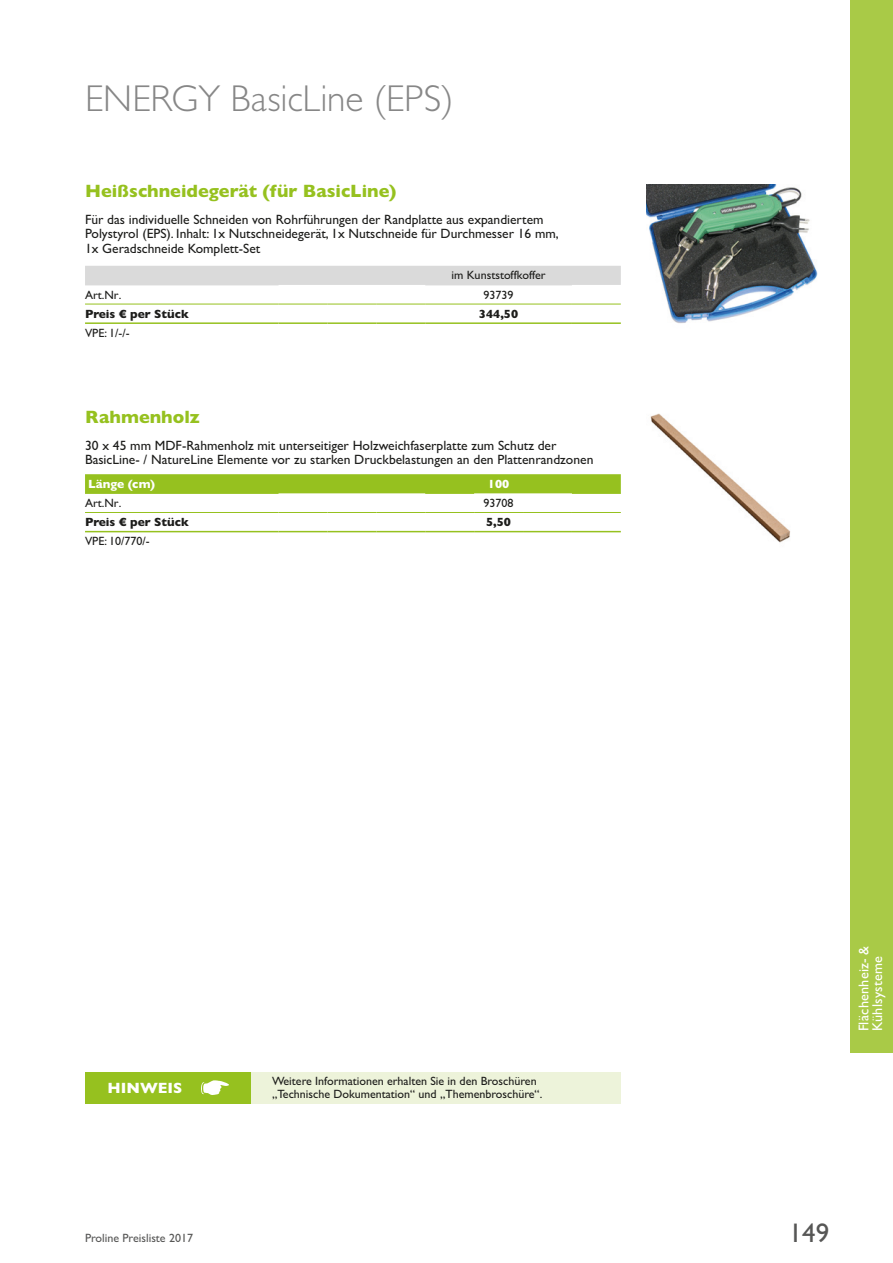
<style>
.page{position:relative;width:893px;height:1263px;background:#fff}
.page>*{position:absolute;margin:0;border:0;box-sizing:border-box;transform-origin:0 0}
.t1{font:300 37.5px "Gill Sans";letter-spacing:-.005em;color:#878787}
.t2{font:27px "Gill Sans";color:#575756}
.Produktname{font:700 18px "Gill Sans";color:#96c11f}
.t3{font:700 15px "Gill Sans";color:#fff}
.t4{font:14.25px/13.5px "Gill Sans";letter-spacing:.015em;color:#fff}
.t5{font:13.5px "Gill Sans";color:#1d1d1b}
.Infotext{font:12px "Gill Sans";color:#1d1d1b}
.Preis{font:700 12px "Gill Sans";color:#1d1d1b}
.t6{font:12px "Gill Sans";color:#575756}
.Tabellenfliesstext{font:12px "Gill Sans";color:#1d1d1b}
.Tabellenfliesstext_Z{font:700 12px "Gill Sans";color:#fff}
.Tabellenfliesstext_Z-2{font:12px "Gill Sans";color:#1d1d1b}
.Preis_Zahlen_mittig{font:700 12px "Gill Sans";color:#1d1d1b}
</style>
<div class="page">
<div style="left:850px;top:0;width:43px;height:1052px;background:#a9ca47"></div>
<div style="left:251px;top:1072px;width:369px;height:31px;background:#edf3da"></div>
<div style="left:85px;top:1071px;width:166px;height:32px;background:#96c11f"></div>
<img style="left:202px;top:1081px;width:26px;height:13px">
<div style="left:85px;top:266px;width:536px;height:19px;background:#dadada"></div>
<hr style="left:376px;top:304px;width:49px;height:1px;background:#96c11f">
<hr style="left:572px;top:304px;width:49px;height:1px;background:#96c11f">
<hr style="left:376px;top:322px;width:49px;height:2px;background:#96c11f">
<hr style="left:572px;top:322px;width:49px;height:2px;background:#96c11f">
<hr style="left:85px;top:285px;width:194px;height:1px;background:#dadada">
<hr style="left:85px;top:304px;width:194px;height:1px;background:#96c11f">
<hr style="left:279px;top:304px;width:48px;height:1px;background:#96c11f">
<hr style="left:327px;top:304px;width:49px;height:1px;background:#96c11f">
<hr style="left:85px;top:322px;width:194px;height:2px;background:#96c11f">
<hr style="left:279px;top:322px;width:48px;height:2px;background:#96c11f">
<hr style="left:327px;top:322px;width:49px;height:2px;background:#96c11f">
<hr style="left:425px;top:322px;width:147px;height:2px;background:#96c11f">
<hr style="left:425px;top:285px;width:147px;height:1px;background:#dadada">
<hr style="left:425px;top:304px;width:147px;height:1px;background:#96c11f">
<img style="left:646px;top:185px;width:172px;height:138px">
<div style="left:85px;top:474px;width:536px;height:19px;background:#96c11f"></div>
<hr style="left:279px;top:512px;width:48px;height:1px;background:#96c11f">
<hr style="left:327px;top:512px;width:49px;height:1px;background:#96c11f">
<hr style="left:376px;top:512px;width:49px;height:1px;background:#96c11f">
<hr style="left:425px;top:512px;width:49px;height:1px;background:#96c11f">
<hr style="left:474px;top:512px;width:49px;height:1px;background:#96c11f">
<hr style="left:523px;top:512px;width:49px;height:1px;background:#96c11f">
<hr style="left:572px;top:512px;width:49px;height:1px;background:#96c11f">
<hr style="left:85px;top:531px;width:194px;height:1px;background:#96c11f">
<hr style="left:279px;top:531px;width:48px;height:1px;background:#96c11f">
<hr style="left:327px;top:531px;width:49px;height:1px;background:#96c11f">
<hr style="left:376px;top:531px;width:49px;height:1px;background:#96c11f">
<hr style="left:425px;top:531px;width:49px;height:1px;background:#96c11f">
<hr style="left:474px;top:531px;width:49px;height:1px;background:#96c11f">
<hr style="left:523px;top:531px;width:49px;height:1px;background:#96c11f">
<hr style="left:572px;top:531px;width:49px;height:1px;background:#96c11f">
<hr style="left:85px;top:512px;width:194px;height:1px;background:#96c11f">
<hr style="left:572px;top:493px;width:49px;height:1px;background:#96c11f">
<hr style="left:85px;top:493px;width:194px;height:1px;background:#96c11f">
<hr style="left:425px;top:493px;width:49px;height:1px;background:#96c11f">
<img style="left:650px;top:413px;width:140px;height:130px">
<p class="t1" style="left:85px;top:69px;width:370px">ENERGY BasicLine (EPS)</p>
<p class="Produktname" style="left:85px;top:177px;width:313px">Heißschneidegerät (für BasicLine)</p>
<p class="t5" style="left:85px;top:212px;width:460px">Für das individuelle Schneiden von Rohrführungen der Randplatte aus expandiertem</p>
<p class="t5" style="left:85px;top:226px;width:475px">Polystyrol (EPS). Inhalt: 1x Nutschneidegerät, 1x Nutschneide für Durchmesser 16 mm,</p>
<p class="t5" style="left:85px;top:240px;width:177px">1x Geradschneide Komplett-Set</p>
<p class="Infotext" style="left:451px;top:268px;width:96px">im Kunststoffkoffer</p>
<p class="Infotext" style="left:85px;top:287px;width:38px">Art.Nr.</p>
<p class="Tabellenfliesstext_Z-2" style="left:484px;top:287px;width:31px">93739</p>
<p class="Preis" style="left:85px;top:304px;width:105px">Preis € per Stück</p>
<p class="Preis_Zahlen_mittig" style="left:479px;top:304px;width:41px">344,50</p>
<p class="Tabellenfliesstext" style="left:85px;top:326px;width:46px">VPE: 1/-/-</p>
<p class="Produktname" style="left:85px;top:402px;width:116px">Rahmenholz</p>
<p class="t5" style="left:85px;top:437px;width:473px">30 x 45 mm MDF-Rahmenholz mit unterseitiger Holzweichfaserplatte zum Schutz der</p>
<p class="t5" style="left:85px;top:451px;width:510px">BasicLine- / NatureLine Elemente vor zu starken Druckbelastungen an den Plattenrandzonen</p>
<p class="Tabellenfliesstext_Z" style="left:88px;top:474px;width:68px">Länge (cm)</p>
<p class="Tabellenfliesstext_Z" style="left:488px;top:474px;width:23px">100</p>
<p class="Infotext" style="left:85px;top:496px;width:38px">Art.Nr.</p>
<p class="Tabellenfliesstext_Z-2" style="left:484px;top:496px;width:31px">93708</p>
<p class="Preis" style="left:85px;top:513px;width:105px">Preis € per Stück</p>
<p class="Preis_Zahlen_mittig" style="left:486px;top:513px;width:26px">5,50</p>
<p class="Tabellenfliesstext" style="left:85px;top:534px;width:66px">VPE: 10/770/-</p>
<p class="t3" style="left:108px;top:1076px;width:76px">HINWEIS</p>
<p class="Infotext" style="left:272px;top:1074px;width:266px">Weitere Informationen erhalten Sie in den Broschüren</p>
<p class="Infotext" style="left:272px;top:1087px;width:272px">„Technische Dokumentation“ und „Themenbroschüre“.</p>
<p class="t4" style="left:857px;top:1031px;width:87px;rotate:-90deg">Flächenheiz- &amp;<br>Kühlsysteme</p>
<p class="t6" style="left:85px;top:1230px;width:110px">Proline Preisliste 2017</p>
<h2 class="t2" style="left:789px;top:1217px;width:42px">149</h2>
</div>
